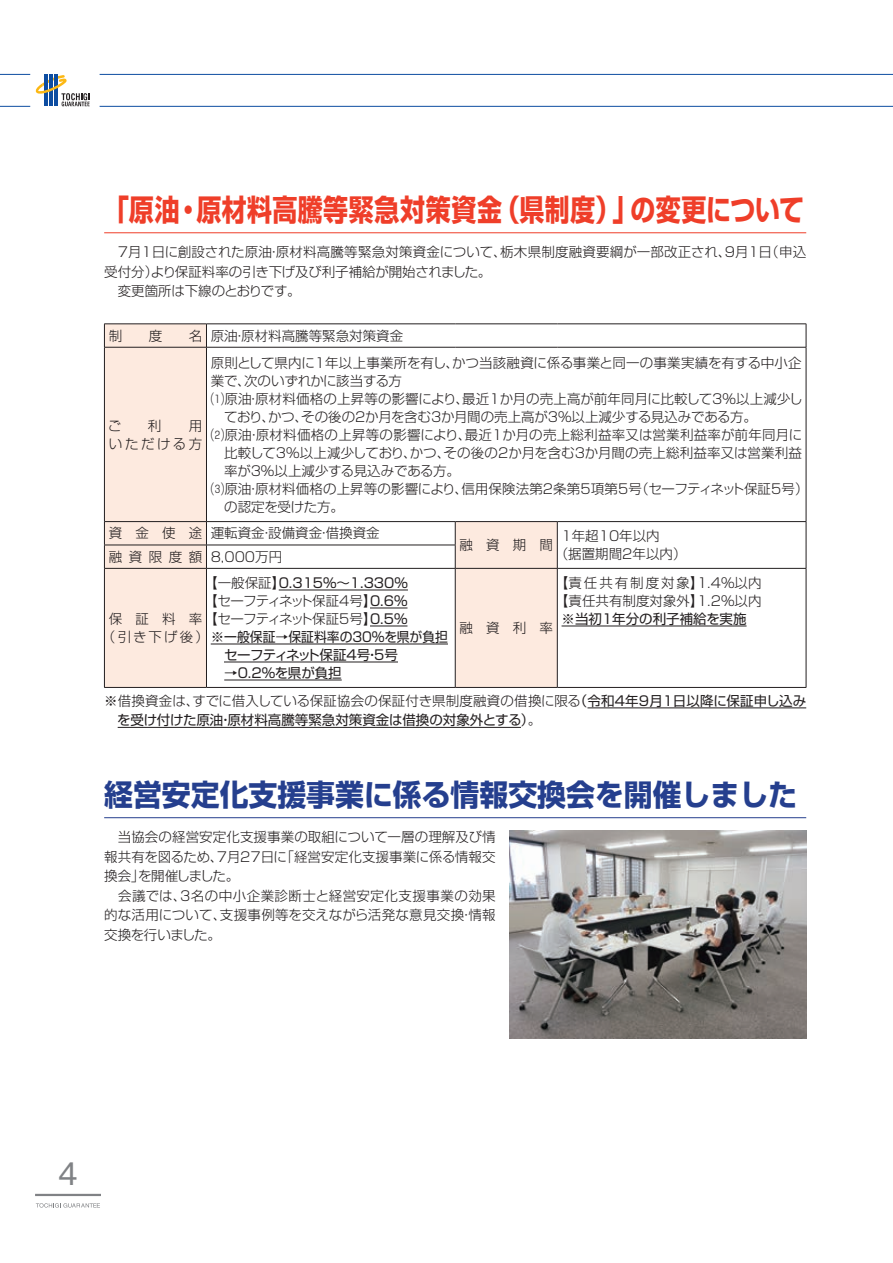
<style>
.page{position:relative;width:893px;height:1263px;background:#fff}
.page>*{position:absolute;margin:0;border:0;box-sizing:border-box;transform-origin:0 0}
.t1{font:700 29.7px "Shin Go Pr 6";letter-spacing:.015em;color:#ef3e29;scale:.84 1}
.t2{font:700 29.7px "Shin Go Pr 6";color:#253f8e}
.t3{font:28.65px "Gothic MB101 Pr 6";color:#808285}
.t4{font:300 13.5px/19.5px "Shin Go Pr 6";color:#231f20}
.t5{font:13.5px/19.5px "Shin Go Pr 6";color:#231f20}
.t6{font:300 13.5px/18px "Shin Go Pr 6";letter-spacing:-.055em;color:#231f20}
.t7{font:300 13.5px "Shin Go Pr 6";letter-spacing:.02em;color:#231f20}
.t8{font:300 13.5px "Shin Go Pr 6";letter-spacing:-.02em;color:#231f20}
.t9{font:13.5px "Shin Go Pr 6";letter-spacing:-.04em;color:#231f20}
.t10{font:300 13.5px "Shin Go Pr 6";letter-spacing:.24em;color:#231f20}
.s1{font-weight:400}
.s2{font-weight:300}
</style>
<div class="page">
<hr style="left:100px;top:106px;width:793px;height:1px;background:#0d4da1">
<hr style="left:100px;top:74px;width:793px;height:1px;background:#0d4da1">
<hr style="left:44px;top:74px;width:4px;height:32px;background:#0d4da1">
<hr style="left:49px;top:74px;width:4px;height:32px;background:#0d4da1">
<hr style="left:54px;top:74px;width:3px;height:32px;background:#0d4da1">
<svg style="left:35px;top:75px;width:55px;height:31px"></svg>
<hr style="left:0;top:106px;width:30px;height:1px;background:#0d4da1">
<hr style="left:0;top:74px;width:30px;height:1px;background:#0d4da1">
<hr style="left:104px;top:817px;width:702px;height:1px;background:#253f8e">
<img style="left:509px;top:830px;width:297px;height:208px">
<hr style="left:104px;top:232px;width:702px;height:1px;background:#ef3e29">
<div style="left:105px;top:325px;width:101px;height:362px;background:#fdeadf"></div>
<svg style="left:207px;top:325px;width:599px;height:362px"></svg>
<hr style="left:104px;top:324px;width:102px;height:1px;background:#231f20">
<svg style="left:104px;top:324px;width:1px;height:23px"></svg>
<hr style="left:206px;top:324px;width:249px;height:1px;background:#231f20">
<svg style="left:206px;top:324px;width:1px;height:23px"></svg>
<hr style="left:455px;top:324px;width:102px;height:1px;background:#231f20">
<hr style="left:557px;top:324px;width:249px;height:1px;background:#231f20">
<svg style="left:806px;top:324px;width:1px;height:23px"></svg>
<hr style="left:104px;top:347px;width:102px;height:1px;background:#231f20">
<hr style="left:104px;top:347px;width:1px;height:174px;background:#231f20">
<hr style="left:206px;top:347px;width:249px;height:1px;background:#231f20">
<hr style="left:206px;top:347px;width:1px;height:174px;background:#231f20">
<hr style="left:455px;top:347px;width:102px;height:1px;background:#231f20">
<hr style="left:557px;top:347px;width:249px;height:1px;background:#231f20">
<hr style="left:806px;top:347px;width:1px;height:174px;background:#231f20">
<hr style="left:104px;top:521px;width:102px;height:1px;background:#231f20">
<hr style="left:206px;top:521px;width:249px;height:1px;background:#231f20">
<hr style="left:455px;top:521px;width:102px;height:1px;background:#231f20">
<hr style="left:557px;top:521px;width:249px;height:1px;background:#231f20">
<hr style="left:104px;top:545px;width:102px;height:1px;background:#231f20">
<svg style="left:104px;top:522px;width:1px;height:46px"></svg>
<hr style="left:206px;top:545px;width:249px;height:1px;background:#231f20">
<svg style="left:206px;top:522px;width:1px;height:46px"></svg>
<svg style="left:455px;top:522px;width:1px;height:46px"></svg>
<svg style="left:557px;top:522px;width:1px;height:46px"></svg>
<svg style="left:806px;top:522px;width:1px;height:46px"></svg>
<hr style="left:104px;top:568px;width:102px;height:1px;background:#231f20">
<hr style="left:104px;top:569px;width:1px;height:118px;background:#231f20">
<hr style="left:206px;top:568px;width:249px;height:1px;background:#231f20">
<hr style="left:206px;top:569px;width:1px;height:118px;background:#231f20">
<hr style="left:455px;top:568px;width:102px;height:1px;background:#231f20">
<hr style="left:455px;top:569px;width:1px;height:118px;background:#231f20">
<hr style="left:557px;top:568px;width:249px;height:1px;background:#231f20">
<hr style="left:557px;top:569px;width:1px;height:118px;background:#231f20">
<hr style="left:806px;top:569px;width:1px;height:118px;background:#231f20">
<hr style="left:104px;top:687px;width:102px;height:1px;background:#231f20">
<hr style="left:206px;top:687px;width:249px;height:1px;background:#231f20">
<hr style="left:455px;top:687px;width:102px;height:1px;background:#231f20">
<hr style="left:557px;top:687px;width:249px;height:1px;background:#231f20">
<hr style="left:279px;top:590px;width:129px;height:1px;background:#231f20">
<hr style="left:370px;top:608px;width:37px;height:1px;background:#231f20">
<hr style="left:370px;top:626px;width:37px;height:1px;background:#231f20">
<hr style="left:211px;top:644px;width:237px;height:1px;background:#231f20">
<hr style="left:224px;top:662px;width:174px;height:1px;background:#231f20">
<hr style="left:224px;top:680px;width:118px;height:1px;background:#231f20">
<hr style="left:562px;top:626px;width:185px;height:1px;background:#231f20">
<hr style="left:587px;top:707px;width:219px;height:1px;background:#231f20">
<hr style="left:118px;top:727px;width:403px;height:1px;background:#231f20">
<svg style="left:36px;top:1203px;width:64px;height:4px"></svg>
<hr style="left:35px;top:1194px;width:66px;height:2px;background:#808285">
<h1 class="t1" style="left:104px;top:186px;width:835px">「原油・原材料高騰等緊急対策資金（県制度）」の変更について</h1>
<p class="t4" style="left:104px;top:241px;width:703px">　7月1日に創設された原油・原材料高騰等緊急対策資金について、栃木県制度融資要綱が一部改正され、9月1日（申込受付分）より保証料率の引き下げ及び利子補給が開始されました。<br>　変更箇所は下線のとおりです。</p>
<p class="t4" style="left:109px;top:325px;width:15px">制</p>
<p class="t4" style="left:149px;top:325px;width:15px">度</p>
<p class="t4" style="left:189px;top:325px;width:216px">名 原油・原材料高騰等緊急対策資金</p>
<p class="t4" style="left:211px;top:351px;width:593px">原則として県内に1年以上事業所を有し、かつ当該融資に係る事業と同一の事業実績を有する中小企</p>
<p class="t8" style="left:211px;top:369px;width:193px">業で、次のいずれかに該当する方</p>
<p class="t4" style="left:211px;top:387px;width:593px">⑴原油・原材料価格の上昇等の影響により、最近1か月の売上高が前年同月に比較して3％以上減少し</p>
<p class="t4" style="left:224px;top:405px;width:535px">ており、かつ、その後の2か月を含む3か月間の売上高が3％以上減少する見込みである方。</p>
<p class="t7" style="left:211px;top:423px;width:593px">⑵原油・原材料価格の上昇等の影響により、最近1か月の売上総利益率又は営業利益率が前年同月に</p>
<p class="t4" style="left:224px;top:441px;width:579px">比較して3％以上減少しており、かつ、その後の2か月を含む3か月間の売上総利益率又は営業利益</p>
<p class="t4" style="left:224px;top:459px;width:237px">率が3％以上減少する見込みである方。</p>
<p class="t4" style="left:211px;top:477px;width:599px">⑶原油・原材料価格の上昇等の影響により、信用保険法第2条第5項第5号（セーフティネット保証5号）</p>
<p class="t8" style="left:224px;top:495px;width:121px">の認定を受けた方。</p>
<p class="t4" style="left:109px;top:522px;width:273px">資 金 使 途 運転資金・設備資金・借換資金</p>
<p class="t4" style="left:459px;top:534px;width:95px">融資期間</p>
<p class="t4" style="left:108px;top:414px;width:15px">ご</p>
<p class="t4" style="left:148px;top:414px;width:15px">利</p>
<p class="t4" style="left:109px;top:415px;width:95px;line-height:18px;text-align:right">用<br>いただける方</p>
<p class="t4" style="left:562px;top:525px;width:100px">1年超10年以内</p>
<p class="t10" style="left:109px;top:545px;width:175px">融資限度額 8,000万円</p>
<p class="t4" style="left:555px;top:543px;width:133px">（据置期間2年以内）</p>
<p class="t6" style="left:204px;top:573px;width:205px">【一般保証】<span class="s1">0.315%～1.330％</span>【セーフティネット保証4号】<span class="s1">0.6％</span></p>
<p class="t6" style="left:102px;top:609px;width:348px;text-indent:7px">保 証 料 率【セーフティネット保証5号】<span class="s1">0.5％<br></span>（引き下げ後）<span class="s1">※一般保証→保証料率の30％を県が負担</span></p>
<p class="t9" style="left:224px;top:644px;width:175px">セーフティネット保証4号・5号</p>
<p class="t5" style="left:224px;top:662px;width:119px">→0.2％を県が負担</p>
<p class="t4" style="left:459px;top:617px;width:95px">融資利率</p>
<p class="t4" style="left:555px;top:573px;width:208px;line-height:18px">【責任共有制度対象】1.4％以内【責任共有制度対象外】1.2％以内</p>
<p class="t5" style="left:562px;top:608px;width:186px">※当初1年分の利子補給を実施</p>
<p class="t5" style="left:117px;top:690px;width:690px;text-indent:-13px"><span class="s2">※借換資金は、すでに借入している保証協会の保証付き県制度融資の借換に限る</span>（令和4年9月1日以降に保証申し込みを受け付けた原油・原材料高騰等緊急対策資金は借換の対象外とする）<span class="s2">。</span></p>
<h1 class="t2" style="left:104px;top:771px;width:694px">経営安定化支援事業に係る情報交換会を開催しました</h1>
<p class="t4" style="left:104px;top:826px;width:393px">　当協会の経営安定化支援事業の取組について一層の理解及び情報共有を図るため、7月27日に「経営安定化支援事業に係る情報交換会」を開催しました。<br>　会議では、3名の中小企業診断士と経営安定化支援事業の効果的な活用について、支援事例等を交えながら活発な意見交換・情報交換を行いました。</p>
<h2 class="t3" style="left:58px;top:1150px;width:21px">4</h2>
</div>
